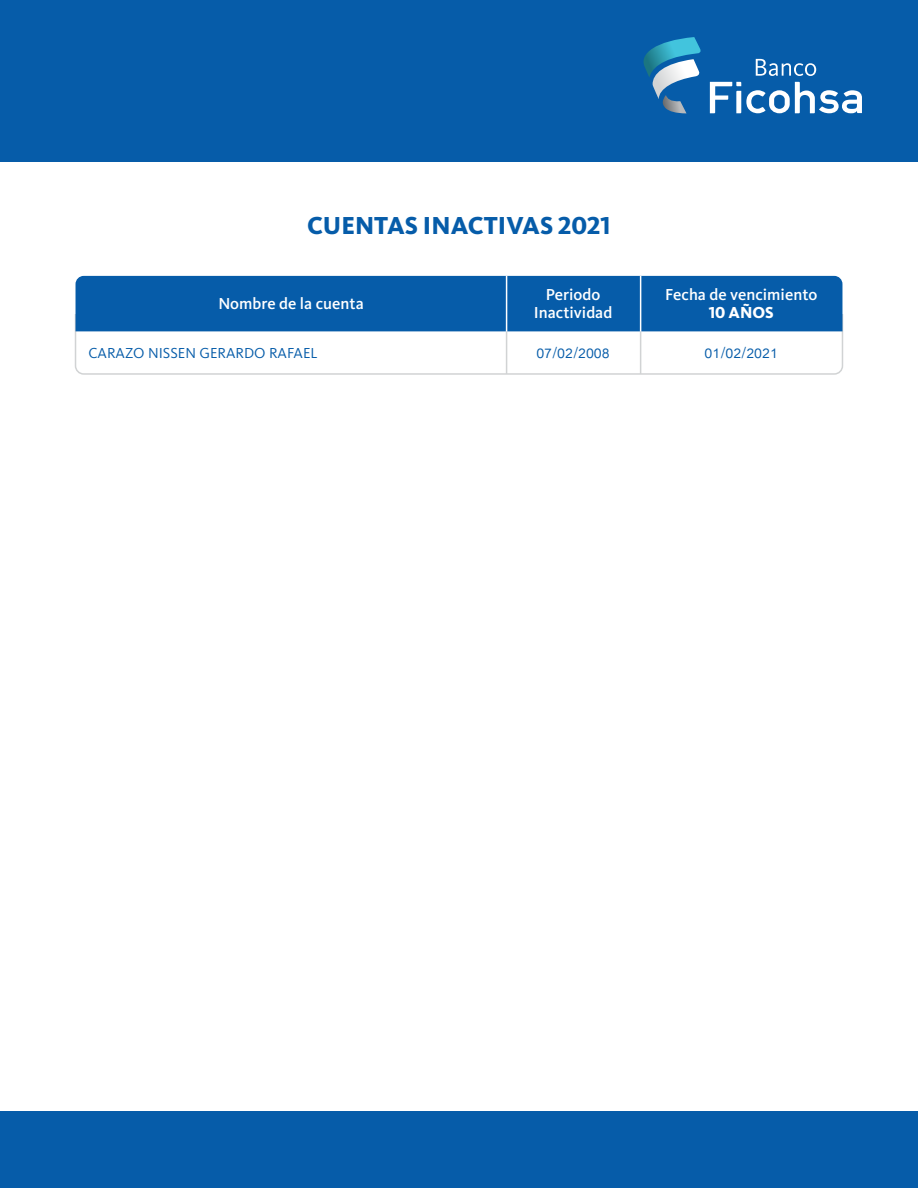
<style>
.page{position:relative;width:918px;height:1188px;background:#fff}
.page>*{position:absolute;margin:0;border:0;box-sizing:border-box;transform-origin:0 0}
.t1{font:800 25.5px "Kievit OT";color:#065ca9}
.t2{font:300 18px "Arial Hebrew";color:#065ca9}
.t3{font:500 16.5px/18px "Kievit OT";color:#fff;text-align:center}
.t4{font:800 16.5px "Kievit OT";color:#fff}
.t5{font:15px "Kievit OT";color:#065ca9}
</style>
<div class="page">
<div style="left:0;top:0;width:918px;height:161px;background:#065ca9"></div>
<div style="left:0;top:1112px;width:918px;height:76px;background:#065ca9"></div>
<svg style="left:643px;top:37px;width:58px;height:76px"></svg>
<svg style="left:710px;top:82px;width:152px;height:31px"></svg>
<svg style="left:756px;top:59px;width:60px;height:17px"></svg>
<svg style="left:74px;top:313px;width:770px;height:62px"></svg>
<div style="left:76px;top:276px;width:766px;height:55px;background:#065ca9"></div>
<hr style="left:506px;top:331px;width:1px;height:43px;background:#d1d3d4">
<hr style="left:640px;top:331px;width:1px;height:43px;background:#d1d3d4">
<hr style="left:506px;top:276px;width:1px;height:55px;background:#fff">
<hr style="left:640px;top:276px;width:1px;height:55px;background:#fff">
<h1 class="t1" style="left:307px;top:210px;width:305px">CUENTAS INACTIVAS 2021</h1>
<p class="t3" style="left:534px;top:285px;width:80px">Periodo<br>Inactividad</p>
<p class="t3" style="left:665px;top:285px;width:154px">Fecha de vencimiento</p>
<p class="t3" style="left:218px;top:294px;width:147px">Nombre de la cuenta</p>
<p class="t5" style="left:88px;top:343px;width:231px">CARAZO NISSEN GERARDO RAFAEL</p>
<p class="t2" style="left:536px;top:343px;width:75px">07/02/2008</p>
<p class="t2" style="left:705px;top:343px;width:75px">01/02/2021</p>
<p class="t4" style="left:709px;top:303px;width:67px">10 AÑOS</p>
</div>
